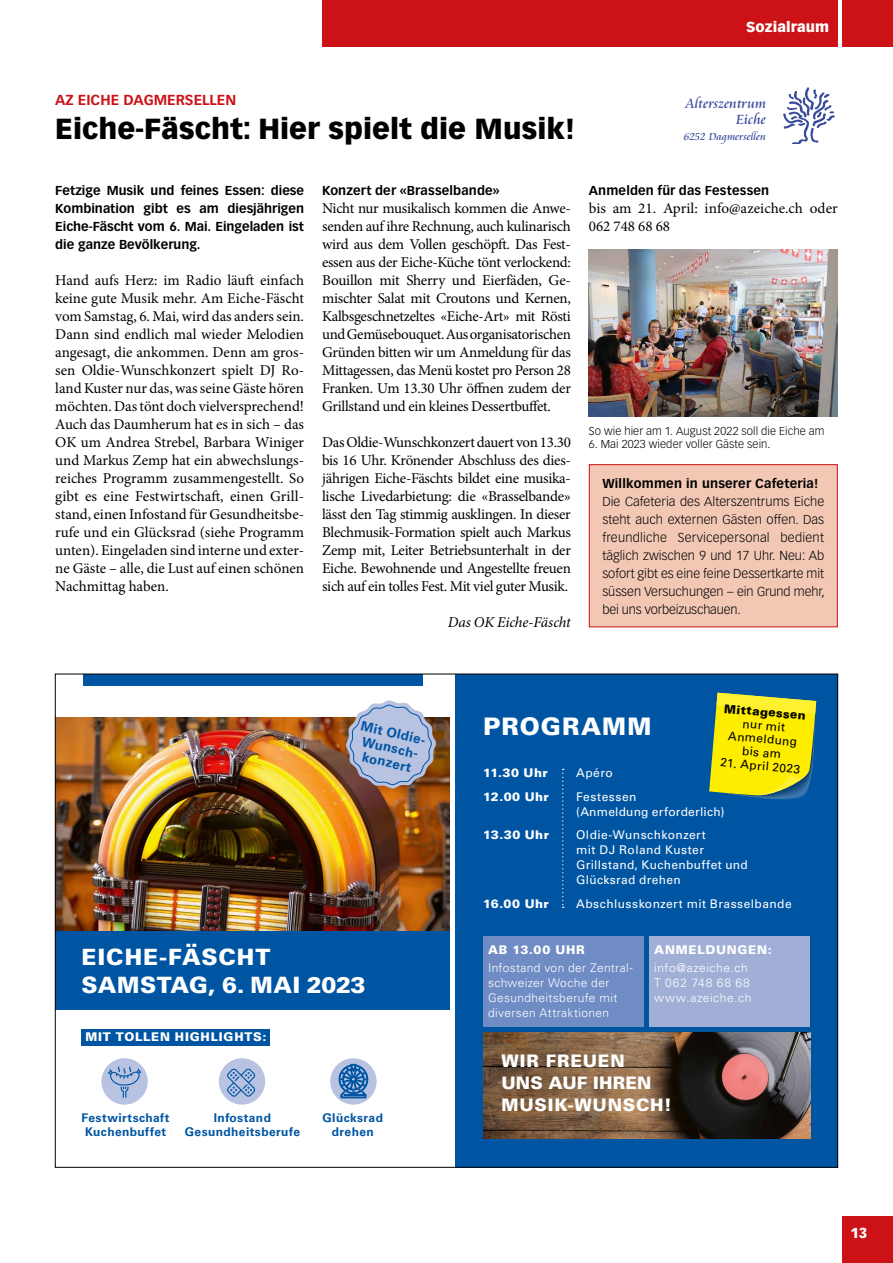
<style>
.page{position:relative;width:893px;height:1263px;background:#fff}
.page>*{position:absolute;margin:0;border:0;box-sizing:border-box;transform-origin:0 0}
.t1{font:900 28.5px "Vectora LT Pro";color:#000}
.t2{font:900 24.15px "Univers LT Std";letter-spacing:.045em;color:#fff}
.t3{font:900 22.5px/28.5px "Univers LT Std";letter-spacing:.025em;color:#fff}
.t4{font:900 17.25px/22.5px "Univers LT Std";letter-spacing:.045em;color:#fff}
.t5{font:15px/18px "Minion Pro";letter-spacing:-.015em;color:#000;text-align:justify}
.t6{font:italic 15px "Minion Pro";letter-spacing:-.01em;color:#000}
.t7{font:14.7px/15.9px "TT1 D26 O00";color:#36499b;text-align:right}
.t8{font:700 14.25px "Vectora LT Pro";color:#cc1216}
.t9{font:900 14.25px "Vectora LT Pro";letter-spacing:.005em;color:#fff}
.t10{font:700 13.2px/14.9px "Univers LT Std";color:#0055a3;text-align:center}
.t11{font:300 12.75px/18px "Vectora LT Pro";letter-spacing:-.01em;color:#000;text-align:justify}
.t12{font:700 12.75px/18px "Vectora LT Pro";letter-spacing:.01em;color:#000;text-align:justify}
.t13{font:12px/15px "Univers LT Std";letter-spacing:.03em;color:#fff}
.t14{font:300 12px/15px "Univers LT Std";letter-spacing:.03em;color:#fff}
.t15{font:900 12px "Univers LT Std";letter-spacing:.06em;color:#fff}
.t16{font:700 12px/13.5px "Univers LT Std";letter-spacing:.035em;color:#0055a3;text-align:center}
.t17{font:300 12px/15px "Univers LT Std";letter-spacing:.05em;color:#fff}
.t18{font:12px/13.5px "Univers LT Std";color:#000;text-align:center}
.t19{font:900 12px "Univers LT Std";color:#000}
.t20{font:300 11.25px "Vectora LT Pro";letter-spacing:.01em;color:#000}
.t21{font:11.1px "TT1 D26 O00";color:#36499b}
</style>
<div class="page">
<div style="left:322px;top:0;width:516px;height:47px;background:#cc1216"></div>
<div style="left:842px;top:0;width:51px;height:47px;background:#cc1216"></div>
<div style="left:842px;top:1216px;width:51px;height:47px;background:#cc1216"></div>
<svg style="left:783px;top:88px;width:52px;height:56px"></svg>
<hr style="left:0;top:0;width:1px;height:1263px;background:#e6007c">
<img style="left:589px;top:249px;width:249px;height:167px">
<div style="left:589px;top:465px;width:248px;height:162px;background:#f2c8b5"></div>
<div style="left:589px;top:464px;width:249px;height:163px;border:1px solid #cc1216"></div>
<img style="left:57px;top:717px;width:393px;height:214px">
<div style="left:83px;top:674px;width:339px;height:12px;background:#0055a3"></div>
<svg style="left:346px;top:700px;width:90px;height:88px;background:#aeb1c4"></svg>
<div style="left:55px;top:931px;width:395px;height:79px;background:#0055a3"></div>
<div style="left:82px;top:1029px;width:188px;height:16px;background:#0055a3"></div>
<div style="left:101px;top:1058px;width:47px;height:46px;background:#b8c2e1;border-radius:50%"></div>
<svg style="left:108px;top:1066px;width:33px;height:32px"></svg>
<div style="left:219px;top:1058px;width:46px;height:46px;background:#b8c2e1;border-radius:50%"></div>
<svg style="left:227px;top:1068px;width:28px;height:29px"></svg>
<div style="left:330px;top:1058px;width:47px;height:46px;background:#b8c2e1;border-radius:50%"></div>
<svg style="left:339px;top:1064px;width:29px;height:34px"></svg>
<div style="left:455px;top:674px;width:383px;height:493px;background:#0055a3"></div>
<img style="left:483px;top:1032px;width:327px;height:107px">
<svg style="left:562px;top:769px;width:2px;height:139px"></svg>
<div style="left:483px;top:936px;width:161px;height:90px;background:#708cc4"></div>
<div style="left:649px;top:936px;width:161px;height:90px;background:#a1afd7"></div>
<svg style="left:709px;top:693px;width:108px;height:107px;background:#cfd024"></svg>
<p class="t9" style="left:746px;top:18px;width:85px">Sozialraum</p>
<p class="t8" style="left:55px;top:91px;width:182px">AZ EICHE DAGMERSELLEN</p>
<p class="t7" style="left:685px;top:95px;width:82px">Alterszentrum<br>Eiche</p>
<p class="t21" style="left:684px;top:130px;width:84px">6252 Dagmersellen</p>
<h1 class="t1" style="left:55px;top:111px;width:522px">Eiche-Fäscht: Hier spielt die Musik!</h1>
<p class="t12" style="left:55px;top:182px;width:250px">Fetzige Musik und feines Essen: diese Kombination gibt es am diesjährigen Eiche-Fäscht vom 6. Mai. Eingeladen ist die ganze Bevölkerung.</p>
<p class="t5" style="left:55px;top:271px;width:250px">Hand aufs Herz: im Radio läuft einfach keine gute Musik mehr. Am Eiche-Fäscht vom Samstag, 6. Mai, wird das anders sein.<br>Dann sind endlich mal wieder Melodien angesagt, die ankommen. Denn am gros&shy;sen Oldie-Wunschkonzert spielt DJ Ro&shy;land Kuster nur das, was seine Gäste hören möchten. Das tönt doch vielversprechend!<br>Auch das Daumherum hat es in sich – das OK um Andrea Strebel, Barbara Winiger und Markus Zemp hat ein abwechslungs&shy;reiches Programm zusammengestellt. So gibt es eine Festwirtschaft, einen Grill&shy;stand, einen Infostand für Gesundheitsbe&shy;rufe und ein Glücksrad (siehe Programm unten). Eingeladen sind interne und exter&shy;ne Gäste – alle, die Lust auf einen schönen Nachmittag haben.</p>
<p class="t12" style="left:322px;top:182px;width:179px">Konzert der «Brasselbande»</p>
<p class="t5" style="left:322px;top:199px;width:250px">Nicht nur musikalisch kommen die Anwe&shy;senden auf ihre Rechnung, auch kulinarisch wird aus dem Vollen geschöpft. Das Fest&shy;essen aus der Eiche-Küche tönt verlockend:<br>Bouillon mit Sherry und Eierfäden, Ge&shy;mischter Salat mit Croutons und Kernen, Kalbsgeschnetzeltes «Eiche-Art» mit Rösti und Gemüsebouquet. Aus organisatorischen Gründen bitten wir um Anmeldung für das Mittagessen, das Menü kostet pro Person 28<br>Franken. Um 13.30 Uhr öffnen zudem der Grillstand und ein kleines Dessertbuffet.</p>
<p class="t5" style="left:322px;top:433px;width:250px">Das Oldie-Wunschkonzert dauert von 13.30 bis 16 Uhr. Krönender Abschluss des dies&shy;jährigen Eiche-Fäschts bildet eine musika&shy;lische Livedarbietung: die «Brasselbande» lässt den Tag stimmig ausklingen. In dieser Blechmusik-Formation spielt auch Markus Zemp mit, Leiter Betriebsunterhalt in der Eiche. Bewohnende und Angestellte freuen sich auf ein tolles Fest. Mit viel guter Musik.</p>
<p class="t6" style="left:448px;top:612px;width:125px">Das OK Eiche-Fäscht</p>
<p class="t12" style="left:589px;top:182px;width:182px">Anmelden für das Festessen</p>
<p class="t5" style="left:589px;top:199px;width:250px">bis am 21. April: info@azeiche.ch oder<br>062 748 68 68</p>
<p class="t20" style="left:589px;top:424px;width:237px">So wie hier am 1. August 2022 soll die Eiche am</p>
<p class="t20" style="left:589px;top:437px;width:183px">6. Mai 2023 wieder voller Gäste sein.</p>
<p class="t12" style="left:602px;top:474px;width:217px">Willkommen in unserer Cafeteria!</p>
<p class="t11" style="left:602px;top:492px;width:224px">Die Cafeteria des Alterszentrums Eiche steht auch externen Gästen offen. Das freundliche Servicepersonal bedient täglich zwischen 9 und 17 Uhr. Neu: Ab sofort gibt es eine feine Dessertkarte mit süssen Versuchungen – ein Grund mehr, bei uns vorbeizuschauen.</p>
<p class="t10" style="left:363px;top:718px;width:70px;rotate:13deg">Mit Oldie-<br>Wunsch&shy;konzert</p>
<h3 class="t3" style="left:82px;top:942px;width:285px">EICHE-FÄSCHT<br>SAMSTAG, 6. MAI 2023</h3>
<p class="t15" style="left:85px;top:1029px;width:183px">MIT TOLLEN HIGHLIGHTS:</p>
<p class="t16" style="left:82px;top:1111px;width:90px;text-align:left">Festwirtschaft<br>Kuchenbuffet</p>
<p class="t16" style="left:185px;top:1111px;width:117px">Infostand<br>Gesundheitsberufe</p>
<p class="t16" style="left:323px;top:1111px;width:62px">Glücksrad drehen</p>
<p class="t19" style="left:725px;top:701px;width:83px;rotate:5deg">Mittagessen</p>
<p class="t18" style="left:730px;top:716px;width:71px;rotate:5deg">nur mit<br>Anmeldung bis am</p>
<p class="t18" style="left:721px;top:755px;width:82px;rotate:5deg">21. April 2023</p>
<h2 class="t2" style="left:483px;top:711px;width:170px">PROGRAMM</h2>
<p class="t15" style="left:483px;top:765px;width:66px">11.30 Uhr</p>
<p class="t13" style="left:576px;top:766px;width:38px">Apéro</p>
<p class="t15" style="left:483px;top:789px;width:67px">12.00 Uhr</p>
<p class="t13" style="left:576px;top:789px;width:150px">Festessen<br>(Anmeldung erforderlich)</p>
<p class="t15" style="left:483px;top:828px;width:67px">13.30 Uhr</p>
<p class="t13" style="left:576px;top:828px;width:173px">Oldie-Wunschkonzert<br>mit DJ Roland Kuster<br>Grillstand, Kuchenbuffet und<br>Glücksrad drehen</p>
<p class="t15" style="left:483px;top:896px;width:67px">16.00 Uhr</p>
<p class="t13" style="left:576px;top:896px;width:217px">Abschlusskonzert mit Brasselbande</p>
<p class="t15" style="left:488px;top:942px;width:98px">AB 13.00 UHR</p>
<p class="t14" style="left:488px;top:960px;width:146px">Infostand von der Zentral&shy;schweizer Woche der<br>Gesundheitsberufe mit diversen Attraktionen</p>
<p class="t15" style="left:654px;top:942px;width:119px">ANMELDUNGEN:</p>
<p class="t17" style="left:654px;top:960px;width:99px">info@azeiche.ch<br>T 062 748 68 68 www.azeiche.ch</p>
<p class="t4" style="left:501px;top:1049px;width:172px">WIR FREUEN<br>UNS AUF IHREN<br>MUSIK-WUNSCH!</p>
<p class="t9" style="left:850px;top:1223px;width:18px">13</p>
</div>
